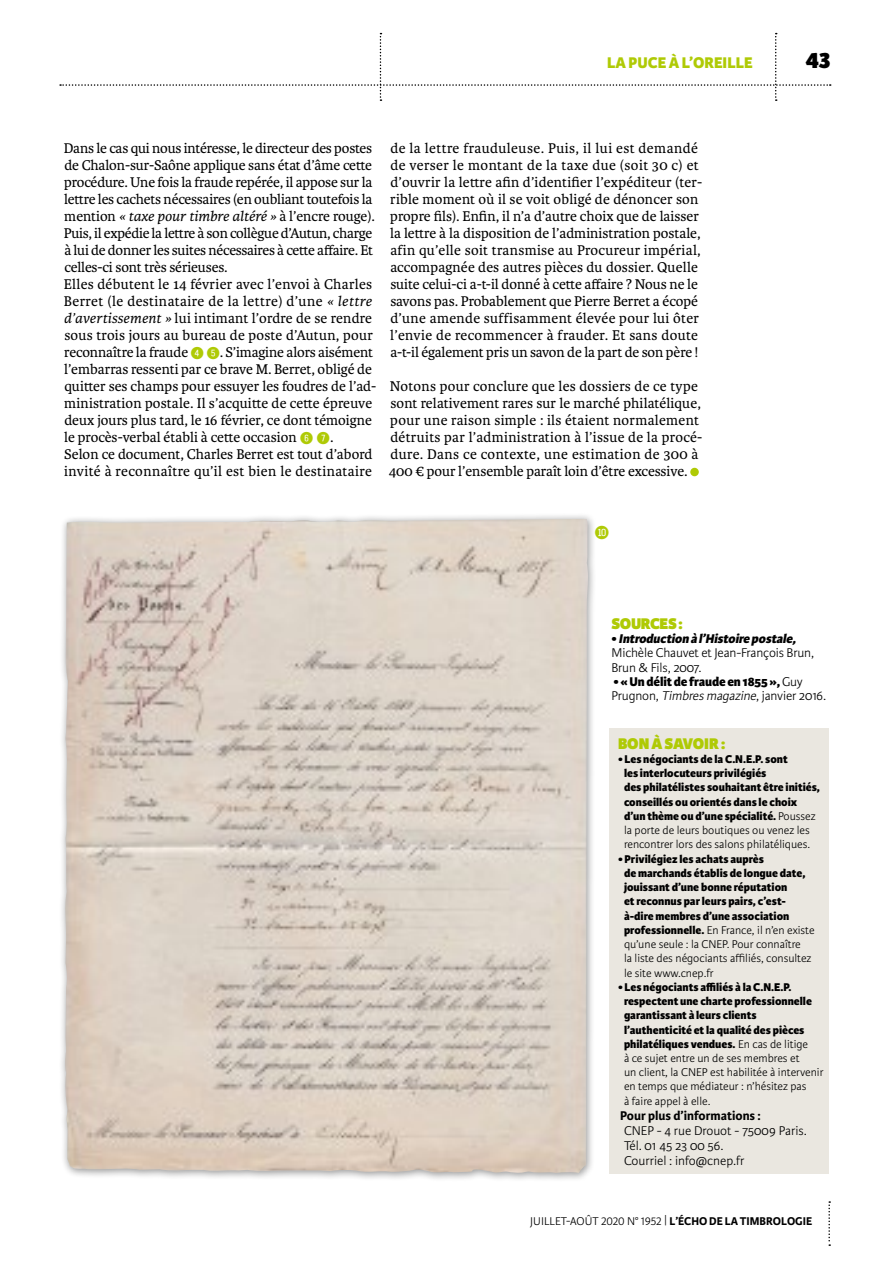
<style>
.page{position:relative;width:893px;height:1263px;background:#fff}
.page>*{position:absolute;margin:0;border:0;box-sizing:border-box;transform-origin:0 0}
.t1{font:800 24px "Karmina Sans";color:#000}
.t2{font:18px "Fyra Numeric Circle Closed";color:#afca05}
.t3{font:800 16.5px "Karmina Sans";letter-spacing:-.02em;color:#afca05}
.t4{font:800 16.5px "Karmina Sans";color:#afca05}
.t5{font:15px/17px "Karmina";color:#000}
.t6{font:300 13.5px/15px "Karmina Sans";letter-spacing:-.01em;color:#000}
.t7{font:800 13.5px/14.2px "Karmina Sans";letter-spacing:-.01em;color:#000}
.t8{font:700 13.5px "Karmina Sans";color:#000}
.t9{font:800 12px/14.2px "Karmina Sans";color:#000}
.t10{font:300 12px "Karmina Sans";color:#000}
.s1{font-style:italic}
.s2{font-family:"Fyra Numeric Circle Closed";font-size:16.5px;color:#afca05}
.s3{font-weight:800}
.s4{font-weight:800;font-style:italic}
.s5{font-weight:300}
.s6{font-weight:300;font-style:italic}
.s7{font-weight:700}
</style>
<div class="page">
<svg style="left:828px;top:1201px;width:2px;height:45px"></svg>
<svg style="left:60px;top:33px;width:771px;height:68px"></svg>
<div style="left:609px;top:728px;width:220px;height:445px;background:#eae7e0"></div>
<div style="left:690px;top:468px;width:9px;height:8px;background:#afca05;border-radius:50%"></div>
<div style="left:59px;top:513px;width:538px;height:669px;background:#000;opacity:.4"></div>
<img style="left:64px;top:519px;width:524px;height:654px">
<p class="t4" style="left:607px;top:53px;width:147px">LA PUCE À L’OREILLE</p>
<h1 class="t1" style="left:806px;top:46px;width:27px">43</h1>
<p class="t5" style="left:64px;top:140px;width:314px">Dans le cas qui nous intéresse, le directeur des postes de Chalon-sur-Saône applique sans état d’âme cette procédure. Une fois la fraude repérée, il appose sur la lettre les cachets nécessaires (en oubliant toutefois la mention <span class="s1">« taxe pour timbre altéré »</span> à l’encre rouge).<br>Puis, il expédie la lettre à son collègue d’Autun, charge à lui de donner les suites nécessaires à cette affaire. Et celles-ci sont très sérieuses.<br>Elles débutent le 14 février avec l’envoi à Charles Berret (le destinataire de la lettre) d’une <span class="s1">« lettre d’avertissement »</span> lui intimant l’ordre de se rendre sous trois jours au bureau de poste d’Autun, pour reconnaître la fraude <span class="s2">45</span>. S’imagine alors aisément l’embarras ressenti par ce brave M. Berret, obligé de quitter ses champs pour essuyer les foudres de l’ad&shy;ministration postale. Il s’acquitte de cette épreuve deux jours plus tard, le 16 février, ce dont témoigne le procès-verbal établi à cette occasion <span class="s2">6 7</span>.<br>Selon ce document, Charles Berret est tout d’abord invité à reconnaître qu’il est bien le destinataire</p>
<p class="t5" style="left:390px;top:140px;width:314px">de la lettre frauduleuse. Puis, il lui est demandé de verser le montant de la taxe due (soit 30 c) et d’ouvrir la lettre afin d’identifier l’expéditeur (ter&shy;rible moment où il se voit obligé de dénoncer son propre fils). Enfin, il n’a d’autre choix que de laisser la lettre à la disposition de l’administration postale, afin qu’elle soit transmise au Procureur impérial, accompagnée des autres pièces du dossier. Quelle suite celui-ci a-t-il donné à cette affaire ? Nous ne le savons pas. Probablement que Pierre Berret a écopé d’une amende suffisamment élevée pour lui ôter l’envie de recommencer à frauder. Et sans doute a-t-il également pris un savon de la part de son père !</p>
<p class="t5" style="left:389px;top:378px;width:315px">Notons pour conclure que les dossiers de ce type sont relativement rares sur le marché philatélique, pour une raison simple : ils étaient normalement détruits par l’administration à l’issue de la procé&shy;dure. Dans ce contexte, une estimation de 300 à 400 € pour l’ensemble paraît loin d’être excessive.</p>
<p class="t2" style="left:594px;top:522px;width:16px">q</p>
<p class="t3" style="left:611px;top:614px;width:73px">SOURCES :</p>
<p class="t6" style="left:611px;top:632px;width:204px;line-height:14.2px"><span class="s3">•</span> <span class="s4">Introduction à l’Histoire postale,<br></span>Michèle Chauvet et Jean-François Brun,<br>Brun &amp; Fils, 2007.</p>
<p class="t7" style="left:611px;top:675px;width:216px">• « Un délit de fraude en 1855 », <span class="s5">Guy<br>Prugnon,</span> <span class="s6">Timbresmagazine</span><span class="s5">, janvier 2016.</span></p>
<p class="t3" style="left:618px;top:733px;width:109px">BON À SAVOIR :</p>
<p class="t9" style="left:624px;top:752px;width:198px;text-indent:-6px">• Les négociants de la C.N.E.P. sont<br>les interlocuteurs privilégiés<br>des philatélistes souhaitant être initiés, conseillés ou orientés dans le choix d’un thème ou d’une spécialité. <span class="s5">Poussez la porte de leurs boutiques ou venez les rencontrer lors des salons philatéliques.</span></p>
<p class="t9" style="left:624px;top:852px;width:192px;text-indent:-6px">• Privilégiez les achats auprès<br>de marchands établis de longue date, jouissant d’une bonne réputation<br>et reconnus par leurs pairs, c’est&shy;à-dire membres d’une association professionnelle. <span class="s5">En France, il n’en existe qu’une seule : la CNEP. Pour connaître<br>la liste des négociants affiliés, consultez le site www.cnep.fr</span></p>
<p class="t9" style="left:624px;top:980px;width:201px;text-indent:-6px">• Les négociants affiliés à la C.N.E.P. respectent une charte professionnelle garantissant à leurs clients l’authenticité et la qualité des pièces philatéliques vendues. <span class="s5">En cas de litige<br>à ce sujet entre un de ses membres et<br>un client, la CNEP est habilitée à intervenir en temps que médiateur : n’hésitez pas<br>à faire appel à elle.</span></p>
<p class="t8" style="left:620px;top:1108px;width:142px">Pour plus d’informations :</p>
<p class="t6" style="left:624px;top:1123px;width:184px">CNEP - 4 rue Drouot - 75009 Paris.<br>Tél. 01 45 23 00 56.<br>Courriel : info@cnep.fr</p>
<p class="t10" style="left:530px;top:1214px;width:283px">JUILLET-AOÛT 2020 N° 1952 | <span class="s7">L’ÉCHO DE LA TIMBROLOGIE</span></p>
</div>
